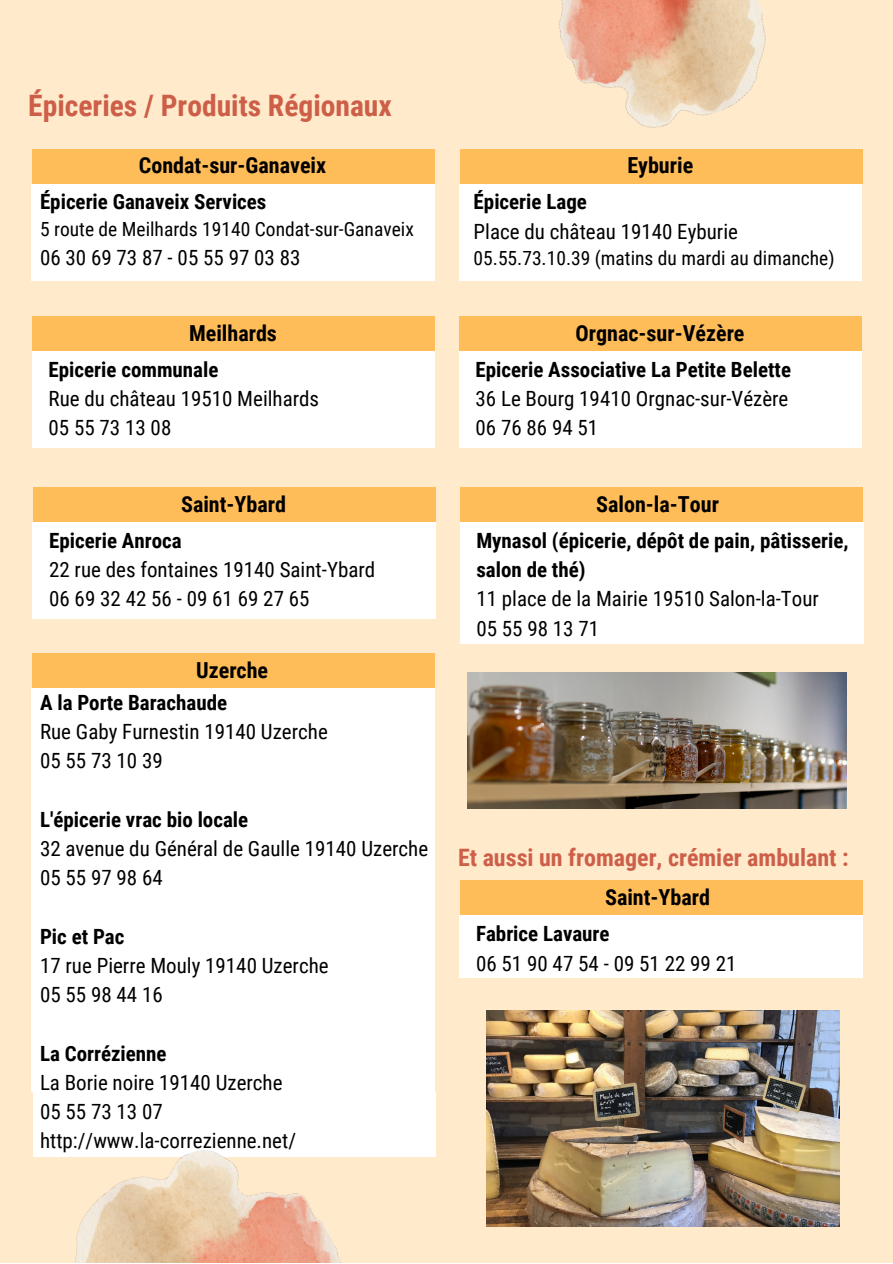
<style>
.page{position:relative;width:893px;height:1264px;background:#fff}
.page>*{position:absolute;margin:0;border:0;box-sizing:border-box;transform-origin:0 0}
.t1{font:700 29.55px "Roboto Condensed";color:#cd5f49}
.t2{font:700 24px "Roboto Condensed";color:#cd5f49}
.t3{font:700 22.05px "Roboto Condensed";color:#000}
.t4{font:21px "Roboto Condensed";color:#000}
.t5{font:700 21px "Roboto Condensed";color:#000}
.t6{font:19.5px "Roboto Condensed";color:#000}
</style>
<div class="page">
<div style="left:0;top:0;width:892px;height:1262px;background:#ffeacb"></div>
<div style="left:32px;top:149px;width:402px;height:35px;background:#ffbd59"></div>
<div style="left:31px;top:184px;width:403px;height:96px;background:#fff"></div>
<div style="left:460px;top:149px;width:402px;height:35px;background:#ffbd59"></div>
<div style="left:459px;top:184px;width:402px;height:96px;background:#fff"></div>
<div style="left:33px;top:316px;width:402px;height:35px;background:#ffbd59"></div>
<div style="left:32px;top:351px;width:402px;height:97px;background:#fff"></div>
<div style="left:459px;top:316px;width:403px;height:35px;background:#ffbd59"></div>
<div style="left:459px;top:351px;width:402px;height:97px;background:#fff"></div>
<div style="left:33px;top:487px;width:402px;height:35px;background:#ffbd59"></div>
<div style="left:33px;top:522px;width:402px;height:96px;background:#fff"></div>
<div style="left:460px;top:487px;width:402px;height:35px;background:#ffbd59"></div>
<div style="left:460px;top:522px;width:403px;height:121px;background:#fff"></div>
<div style="left:32px;top:653px;width:402px;height:35px;background:#ffbd59"></div>
<div style="left:31px;top:688px;width:404px;height:403px;background:#fff"></div>
<div style="left:33px;top:1091px;width:402px;height:64px;background:#fff"></div>
<img style="left:559px;top:0;width:207px;height:128px">
<img style="left:33px;top:1150px;width:351px;height:112px">
<img style="left:468px;top:672px;width:378px;height:136px">
<div style="left:460px;top:880px;width:402px;height:35px;background:#ffbd59"></div>
<div style="left:459px;top:915px;width:404px;height:62px;background:#fff"></div>
<img style="left:486px;top:1010px;width:353px;height:216px">
<p class="t1" style="left:28px;top:88px;width:365px">Épiceries / Produits Régionaux</p>
<p class="t3" style="left:139px;top:153px;width:189px">Condat-sur-Ganaveix</p>
<p class="t5" style="left:40px;top:190px;width:228px">Épicerie Ganaveix Services</p>
<p class="t6" style="left:40px;top:218px;width:375px">5 route de Meilhards 19140 Condat-sur-Ganaveix</p>
<p class="t4" style="left:40px;top:246px;width:262px">06 30 69 73 87 - 05 55 97 03 83</p>
<p class="t3" style="left:189px;top:320px;width:89px">Meilhards</p>
<p class="t5" style="left:49px;top:357px;width:171px">Epicerie communale</p>
<p class="t4" style="left:49px;top:387px;width:272px">Rue du château 19510 Meilhards</p>
<p class="t4" style="left:49px;top:416px;width:124px">05 55 73 13 08</p>
<p class="t3" style="left:181px;top:491px;width:106px">Saint-Ybard</p>
<p class="t5" style="left:49px;top:528px;width:134px">Epicerie Anroca</p>
<p class="t4" style="left:49px;top:557px;width:327px">22 rue des fontaines 19140 Saint-Ybard</p>
<p class="t4" style="left:49px;top:587px;width:262px">06 69 32 42 56 - 09 61 69 27 65</p>
<p class="t3" style="left:196px;top:657px;width:73px">Uzerche</p>
<p class="t5" style="left:40px;top:690px;width:189px">A la Porte Barachaude</p>
<p class="t4" style="left:40px;top:719px;width:289px">Rue Gaby Furnestin 19140 Uzerche</p>
<p class="t4" style="left:40px;top:748px;width:124px">05 55 73 10 39</p>
<p class="t5" style="left:40px;top:807px;width:210px">L'épicerie vrac bio locale</p>
<p class="t4" style="left:40px;top:836px;width:389px">32 avenue du Général de Gaulle 19140 Uzerche</p>
<p class="t4" style="left:40px;top:865px;width:124px">05 55 97 98 64</p>
<p class="t5" style="left:40px;top:924px;width:86px">Pic et Pac</p>
<p class="t4" style="left:40px;top:953px;width:290px">17 rue Pierre Mouly 19140 Uzerche</p>
<p class="t4" style="left:40px;top:982px;width:124px">05 55 98 44 16</p>
<p class="t5" style="left:40px;top:1041px;width:128px">La Corrézienne</p>
<p class="t4" style="left:40px;top:1070px;width:244px">La Borie noire 19140 Uzerche</p>
<p class="t4" style="left:40px;top:1099px;width:124px">05 55 73 13 07</p>
<p class="t4" style="left:40px;top:1128px;width:257px">http://www.la-correzienne.net/</p>
<p class="t3" style="left:627px;top:153px;width:67px">Eyburie</p>
<p class="t5" style="left:473px;top:190px;width:115px">Épicerie Lage</p>
<p class="t4" style="left:473px;top:219px;width:266px">Place du château 19140 Eyburie</p>
<p class="t6" style="left:473px;top:247px;width:362px">05.55.73.10.39 (matins du mardi au dimanche)</p>
<p class="t3" style="left:575px;top:320px;width:170px">Orgnac-sur-Vézère</p>
<p class="t5" style="left:475px;top:357px;width:317px">Epicerie Associative La Petite Belette</p>
<p class="t4" style="left:475px;top:387px;width:314px">36 Le Bourg 19410 Orgnac-sur-Vézère</p>
<p class="t4" style="left:475px;top:416px;width:124px">06 76 86 94 51</p>
<p class="t3" style="left:596px;top:491px;width:124px">Salon-la-Tour</p>
<p class="t5" style="left:476px;top:528px;width:374px">Mynasol (épicerie, dépôt de pain, pâtisserie,</p>
<p class="t5" style="left:476px;top:557px;width:111px">salon de thé)</p>
<p class="t4" style="left:476px;top:587px;width:344px">11 place de la Mairie 19510 Salon-la-Tour</p>
<p class="t4" style="left:476px;top:616px;width:124px">05 55 98 13 71</p>
<p class="t2" style="left:458px;top:843px;width:392px">Et aussi un fromager, crémier ambulant :</p>
<p class="t3" style="left:605px;top:884px;width:106px">Saint-Ybard</p>
<p class="t5" style="left:476px;top:922px;width:135px">Fabrice Lavaure</p>
<p class="t4" style="left:476px;top:951px;width:262px">06 51 90 47 54 - 09 51 22 99 21</p>
</div>
